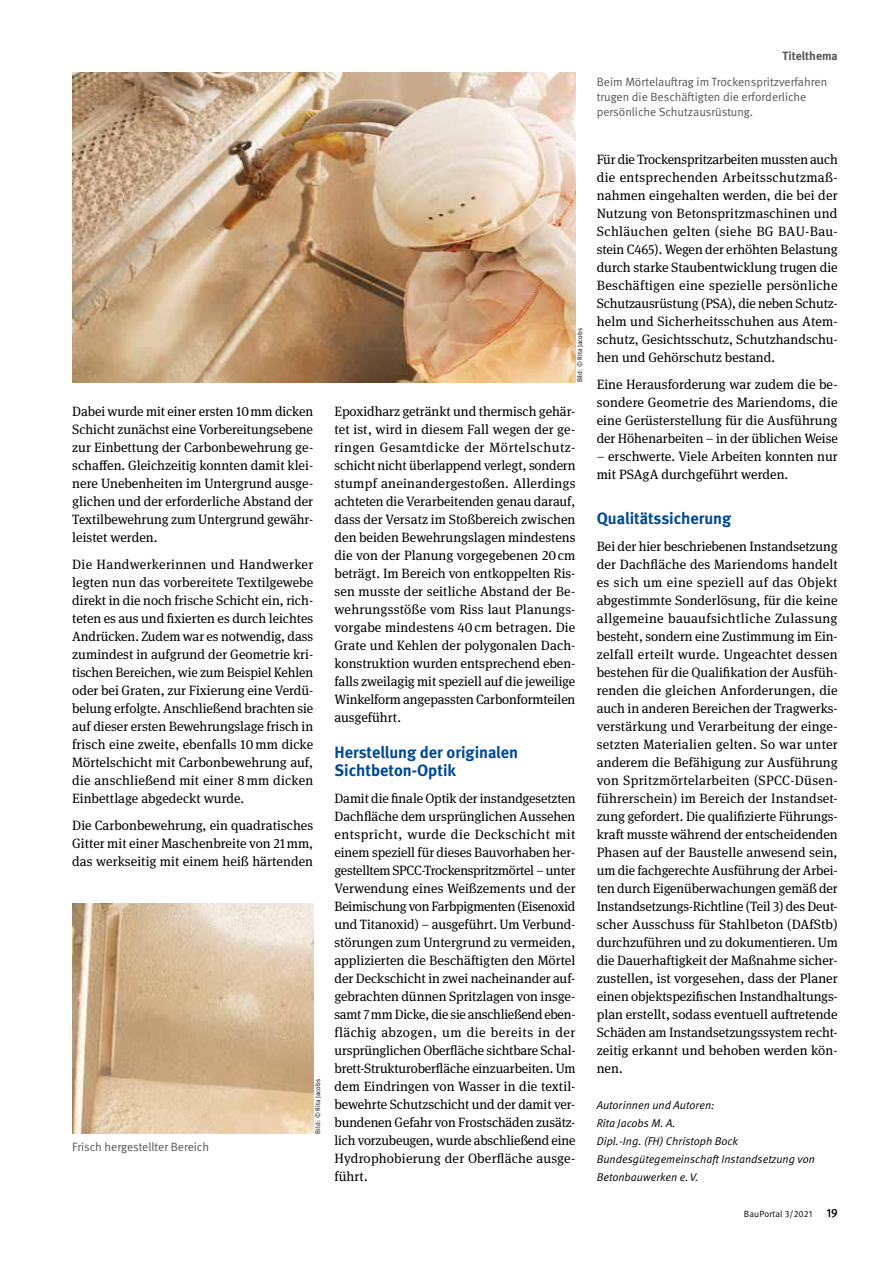
<style>
.page{position:relative;width:893px;height:1263px;background:#fff}
.page>*{position:absolute;margin:0;border:0;box-sizing:border-box;transform-origin:0 0}
.Zw_Head_A{font:700 16.5px/18px "DGUV Meta";color:#004994}
.txt{font:13.5px/18px "DGUV Meta Serif";color:#000;text-align:justify}
.BU{font:12px/15px "DGUV Meta";color:#575656}
.t1{font:700 12px "DGUV Meta";color:#575656}
.Autor_Ende{font:italic 11.25px/18px "DGUV Meta";letter-spacing:.005em;color:#000}
.t2{font:9px "DGUV Meta";letter-spacing:.02em;color:#000}
.t3{font:6.75px "DGUV Meta";letter-spacing:.01em;color:#000}
.s1{font-weight:500;font-size:12px}
</style>
<div class="page">
<img style="left:72px;top:903px;width:241px;height:230px">
<img style="left:72px;top:72px;width:503px;height:310px">
<p class="t1" style="left:782px;top:49px;width:57px">Titelthema</p>
<p class="BU" style="left:597px;top:74px;width:232px">Beim Mörtelauftrag im Trockenspritzverfahren trugen die Beschäftigten die erforderliche persönliche Schutzausrüstung.</p>
<p class="txt" style="left:72px;top:402px;width:242px">Dabei wurde mit einer ersten 10mm dicken Schicht zunächst eine Vorbereitungsebene zur Einbettung der Carbonbewehrung ge&shy;schaffen. Gleichzeitig konnten damit klei&shy;nere Unebenheiten im Untergrund ausge&shy;glichen und der erforderliche Abstand der Textilbewehrung zum Untergrund gewähr&shy;leistet werden.</p>
<p class="txt" style="left:72px;top:555px;width:243px">Die Handwerkerinnen und Handwerker legten nun das vorbereitete Textilgewebe direkt in die noch frische Schicht ein, rich&shy;teten es aus und fixierten es durch leichtes Andrücken. Zudem war es notwendig, dass zumindest in aufgrund der Geometrie kri&shy;tischen Bereichen, wie zum Beispiel Kehlen oder bei Graten, zur Fixierung eine Verdü&shy;belung erfolgte. Anschließend brachten sie auf dieser ersten Bewehrungslage frisch in frisch eine zweite, ebenfalls 10 mm dicke Mörtelschicht mit Carbonbewehrung auf, die anschließend mit einer 8 mm dicken Einbettlage abgedeckt wurde.</p>
<p class="txt" style="left:72px;top:816px;width:242px">Die Carbonbewehrung, ein quadratisches Gitter mit einer Maschenbreite von 21mm, das werkseitig mit einem heiß härtenden</p>
<p class="BU" style="left:72px;top:1140px;width:138px">Frisch hergestellter Bereich</p>
<p class="t3" style="left:314px;top:1133px;width:56px;rotate:-90deg">Bild: © Rita Jacobs</p>
<p class="t3" style="left:576px;top:382px;width:56px;rotate:-90deg">Bild: © Rita Jacobs</p>
<p class="txt" style="left:334px;top:402px;width:243px">Epoxidharz getränkt und thermisch gehär&shy;tet ist, wird in diesem Fall wegen der ge&shy;ringen Gesamtdicke der Mörtelschutz&shy;schicht nicht überlappend verlegt, sondern stumpf aneinandergestoßen. Allerdings achteten die Verarbeitenden genau darauf, dass der Versatz im Stoßbereich zwischen den beiden Bewehrungslagen mindestens die von der Planung vorgegebenen 20cm beträgt. Im Bereich von entkoppelten Ris&shy;sen musste der seitliche Abstand der Be&shy;wehrungsstöße vom Riss laut Planungs&shy;vorgabe mindestens 40 cm betragen. Die Grate und Kehlen der polygonalen Dach&shy;konstruktion wurden entsprechend eben&shy;falls zweilagig mit speziell auf die jeweilige Winkelform angepassten Carbonformteilen ausgeführt.</p>
<p class="Zw_Head_A" style="left:334px;top:743px;width:185px">Herstellung der originalen<br>Sichtbeton-Optik</p>
<p class="txt" style="left:334px;top:789px;width:243px">Damit die finale Optik der instandgesetzten Dachfläche dem ursprünglichen Aussehen entspricht, wurde die Deckschicht mit einem speziell für dieses Bauvorhaben her&shy;gestelltem SPCC-Trockenspritzmörtel – unter Verwendung eines Weißzements und der Beimischung von Farbpigmenten (Eisenoxid und Titanoxid) – ausgeführt. Um Verbund&shy;störungen zum Untergrund zu vermeiden, applizierten die Beschäftigten den Mörtel der Deckschicht in zwei nacheinander auf&shy;gebrachten dünnen Spritzlagen von insge&shy;samt 7mm Dicke, die sie anschließend eben&shy;flächig abzogen, um die bereits in der ursprünglichen Oberfläche sichtbare Schal&shy;brett-Strukturoberfläche einzuarbeiten. Um dem Eindringen von Wasser in die textil&shy;bewehrte Schutzschicht und der damit ver&shy;bundenen Gefahr von Frostschäden zusätz&shy;lich vorzubeugen, wurde abschließend eine Hydrophobierung der Oberfläche ausge&shy;führt.</p>
<p class="txt" style="left:597px;top:150px;width:243px;text-align:left">Für die Trockenspritzarbeiten mussten auch die entsprechenden Arbeitsschutzmaß&shy;nahmen eingehalten werden, die bei der Nutzung von Betonspritzmaschinen und Schläuchen gelten (siehe BG BAU-Bau&shy;stein C465). Wegen der erhöhten Belastung durch starke Staubentwicklung trugen die Beschäftigen eine spezielle persönliche Schutzausrüstung (PSA), die neben Schutz&shy;helm und Sicherheitsschuhen aus Atem&shy;schutz, Gesichtsschutz, Schutzhandschu&shy;hen und Gehörschutz bestand.</p>
<p class="txt" style="left:597px;top:375px;width:243px">Eine Herausforderung war zudem die be&shy;sondere Geometrie des Mariendoms, die eine Gerüsterstellung für die Ausführung der Höhenarbeiten – in der üblichen Weise</p>
<p class="txt" style="left:597px;top:447px;width:243px">– erschwerte. Viele Arbeiten konnten nur mit PSAgA durchgeführt werden.</p>
<p class="Zw_Head_A" style="left:597px;top:509px;width:136px">Qualitätssicherung</p>
<p class="txt" style="left:597px;top:537px;width:243px;text-align:left">Bei der hier beschriebenen Instandsetzung der Dachfläche des Mariendoms handelt es sich um eine speziell auf das Objekt abgestimmte Sonderlösung, für die keine allgemeine bauaufsichtliche Zulassung besteht, sondern eine Zustimmung im Ein&shy;zelfall erteilt wurde. Ungeachtet dessen bestehen für die Qualifikation der Ausfüh&shy;renden die gleichen Anforderungen, die auch in anderen Bereichen der Tragwerks&shy;verstärkung und Verarbeitung der einge&shy;setzten Materialien gelten. So war unter anderem die Befähigung zur Ausführung von Spritzmörtelarbeiten (SPCC-Düsen&shy;führerschein) im Bereich der Instandset&shy;zung gefordert. Die qualifizierte Führungs&shy;kraft musste während der entscheidenden Phasen auf der Baustelle anwesend sein, um die fachgerechte Ausführung der Arbei&shy;ten durch Eigenüberwachungen gemäß der Instandsetzungs-Richtline (Teil 3) des Deut&shy;scher Ausschuss für Stahlbeton (DAfStb) durchzuführen und zu dokumentieren. Um die Dauerhaftigkeit der Maßnahme sicher&shy;zustellen, ist vorgesehen, dass der Planer einen objektspezifischen Instandhaltungs&shy;plan erstellt, sodass eventuell auftretende Schäden am Instandsetzungssystem recht&shy;zeitig erkannt und behoben werden kön&shy;nen.</p>
<p class="Autor_Ende" style="left:597px;top:1096px;width:119px">Autorinnen und Autoren:</p>
<p class="Autor_Ende" style="left:597px;top:1114px;width:80px">Rita Jacobs M. A.</p>
<p class="Autor_Ende" style="left:597px;top:1132px;width:143px">Dipl.-Ing. (FH) Christoph Bock</p>
<p class="Autor_Ende" style="left:597px;top:1150px;width:220px">Bundesgütegemeinschaft Instandsetzung von<br>Betonbauwerken e.V.</p>
<p class="t2" style="left:744px;top:1208px;width:95px">BauPortal 3/2021 <span class="s1">19</span></p>
</div>
